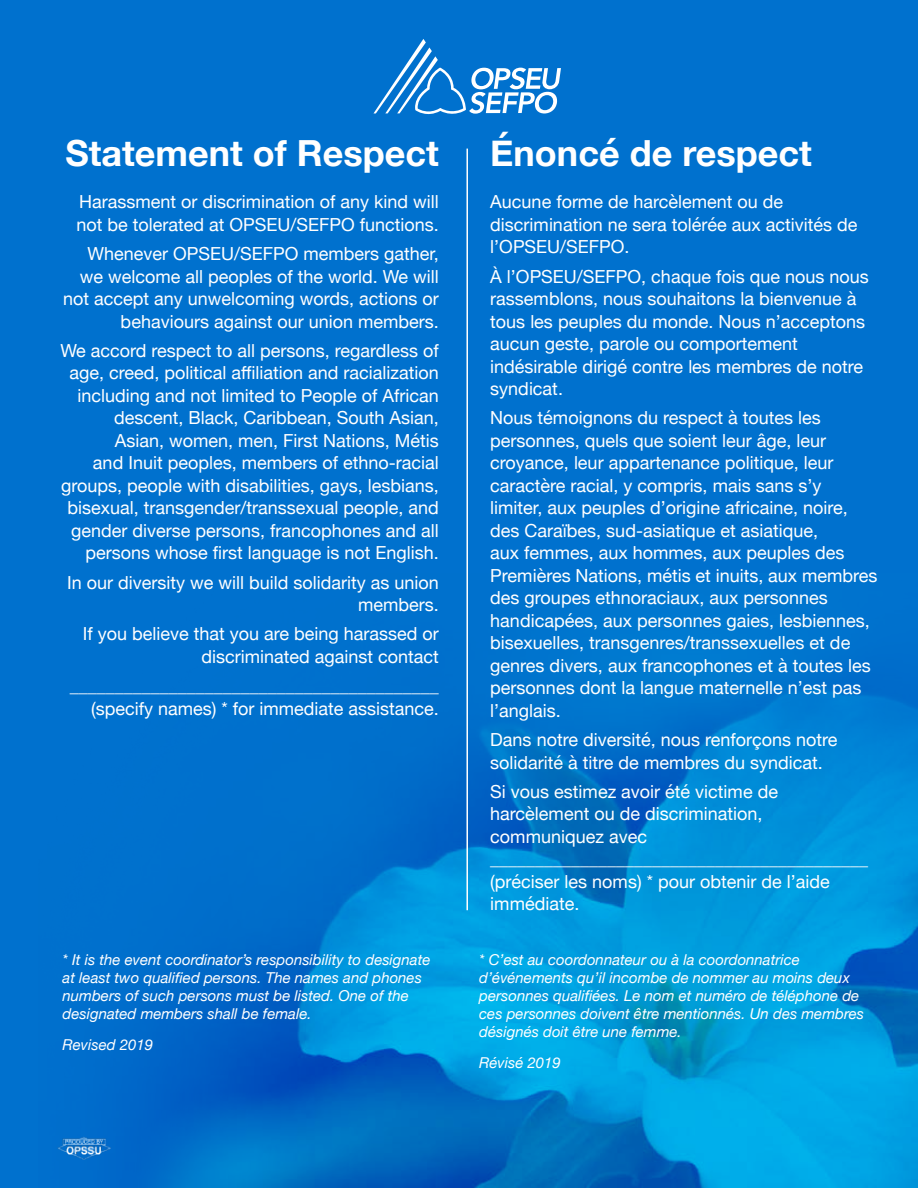
<style>
.page{position:relative;width:918px;height:1188px;background:#0071ce}
.page>*{position:absolute;margin:0;border:0;box-sizing:border-box;transform-origin:0 0}
.t1{font:700 36px "Helvetica Neue";color:#fff}
.t2{font:18px/22.5px "Helvetica Neue";color:#fff}
.t3{font:italic 15px/18px "Helvetica Neue";color:#fff}
</style>
<div class="page">
<img style="left:119px;top:651px;width:799px;height:537px">
<svg style="left:373px;top:39px;width:188px;height:76px"></svg>
<hr style="left:466px;top:149px;width:2px;height:761px;background:#fff">
<img style="left:58px;top:1137px;width:53px;height:23px">
<h1 class="t1" style="left:65px;top:124px;width:375px">Statement of Respect</h1>
<p class="t2" style="left:76px;top:192px;width:364px">Harassment or discrimination of any kind will not be tolerated at OPSEU/SEFPO functions.</p>
<p class="t2" style="left:63px;top:243px;width:377px;text-align:right">Whenever OPSEU/SEFPO members gather, we welcome all peoples of the world. We will not accept any unwelcoming words, actions or behaviours against our union members.</p>
<p class="t2" style="left:60px;top:340px;width:380px;text-align:right">We accord respect to all persons, regardless of age, creed, political affiliation and racialization including and not limited to People of African descent, Black, Caribbean, South Asian, Asian, women, men, First Nations, Métis<br>and Inuit peoples, members of ethno-racial groups, people with disabilities, gays, lesbians, bisexual, transgender/transsexual people, and gender diverse persons, francophones and all persons whose first language is not English.</p>
<p class="t2" style="left:67px;top:572px;width:373px;text-align:right">In our diversity we will build solidarity as union members.</p>
<p class="t2" style="left:83px;top:624px;width:358px;text-align:right">If you believe that you are being harassed or discriminated against contact</p>
<p class="t2" style="left:70px;top:675px;width:371px;text-align:right">_________________________________________ (specify names) * for immediate assistance.</p>
<p class="t3" style="left:63px;top:951px;width:369px">* It is the event coordinator’s responsibility to designate at least two qualified persons. The names and phones numbers of such persons must be listed. One of the designated members shall be female.</p>
<p class="t3" style="left:63px;top:1036px;width:92px">Revised 2019</p>
<h1 class="t1" style="left:490px;top:124px;width:323px">Énoncé de respect</h1>
<p class="t2" style="left:490px;top:192px;width:369px">Aucune forme de harcèlement ou de discrimination ne sera tolérée aux activités de l’OPSEU/SEFPO.</p>
<p class="t2" style="left:490px;top:266px;width:380px">À l’OPSEU/SEFPO, chaque fois que nous nous rassemblons, nous souhaitons la bienvenue à tous les peuples du monde. Nous n’acceptons aucun geste, parole ou comportement indésirable dirigé contre les membres de notre syndicat.</p>
<p class="t2" style="left:490px;top:408px;width:389px">Nous témoignons du respect à toutes les personnes, quels que soient leur âge, leur croyance, leur appartenance politique, leur caractère racial, y compris, mais sans s’y limiter, aux peuples d’origine africaine, noire, des Caraïbes, sud-asiatique et asiatique,<br>aux femmes, aux hommes, aux peuples des Premières Nations, métis et inuits, aux membres des groupes ethnoraciaux, aux personnes handicapées, aux personnes gaies, lesbiennes, bisexuelles, transgenres/transsexuelles et de genres divers, aux francophones et à toutes les personnes dont la langue maternelle n’est pas l’anglais.</p>
<p class="t2" style="left:490px;top:729px;width:349px">Dans notre diversité, nous renforçons notre solidarité à titre de membres du syndicat.</p>
<p class="t2" style="left:490px;top:781px;width:379px">Si vous estimez avoir été victime de harcèlement ou de discrimination, communiquez avec __________________________________________ (préciser les noms) * pour obtenir de l’aide immédiate.</p>
<p class="t3" style="left:479px;top:951px;width:386px">* C’est au coordonnateur ou à la coordonnatrice d’événements qu’il incombe de nommer au moins deux personnes qualifiées. Le nom et numéro de téléphone de ces personnes doivent être mentionnés. Un des membres désignés doit être une femme.</p>
<p class="t3" style="left:479px;top:1054px;width:83px">Révisé 2019</p>
</div>
